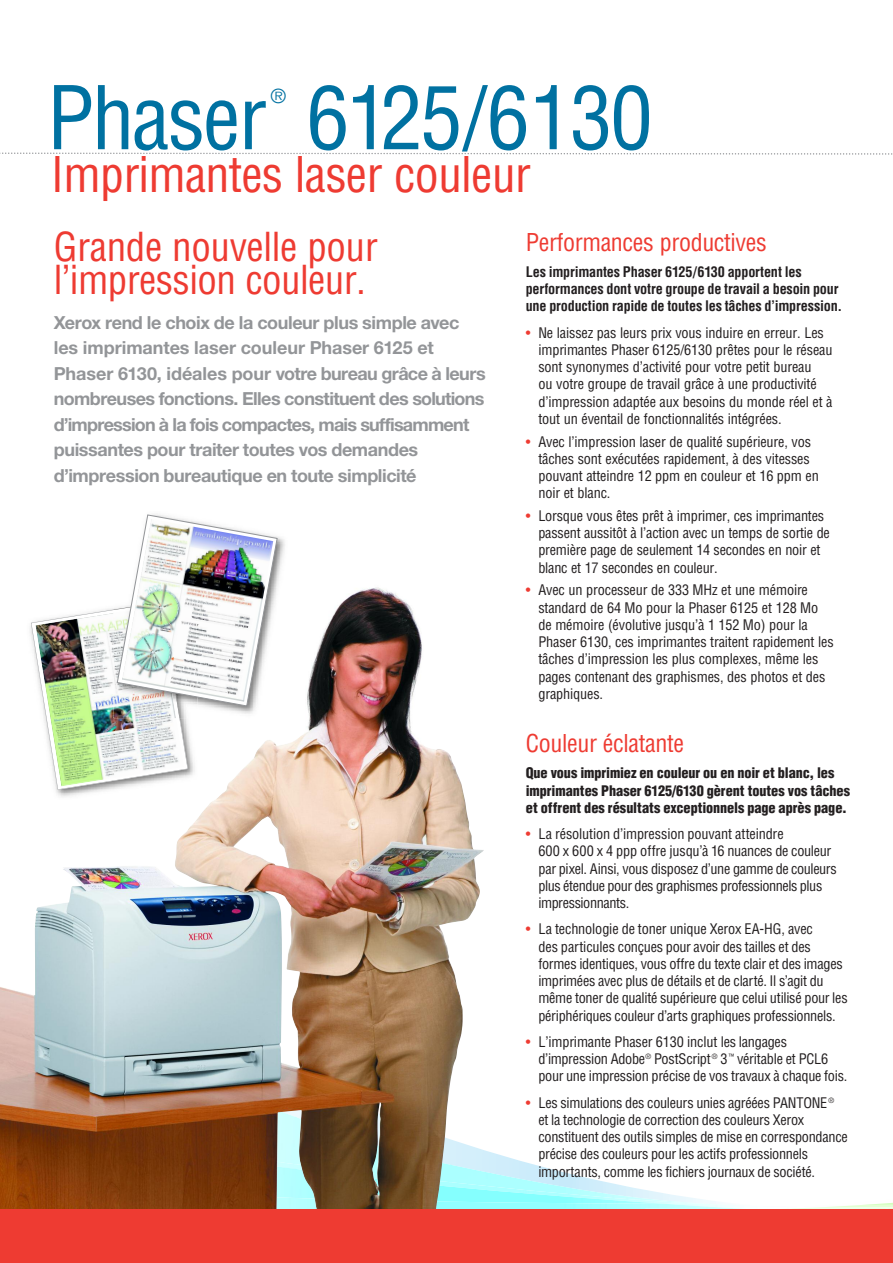
<style>
.page{position:relative;width:893px;height:1263px;background:#fff}
.page>*{position:absolute;margin:0;border:0;box-sizing:border-box;transform-origin:0 0}
.t1{font:condensed 85.5px "Helvetica";letter-spacing:-.03em;color:#0071a1}
.t2{font:condensed 48px "Helvetica";letter-spacing:-.015em;color:#ee3b32}
.t3{font:condensed 39px/33px "Helvetica";letter-spacing:-.015em;color:#ee3b32}
.t4{font:condensed 24px "Helvetica";letter-spacing:-.015em;color:#ee3b32}
.t5{font:condensed 18.9px "Helvetica";color:#0071a1}
.t6{font:700 18px/25.5px "Helvetica Neue";letter-spacing:-.035em;color:#939598}
.t7{font:condensed 14.25px/17.2px "Helvetica";letter-spacing:-.01em;color:#231f20}
.t8{font:900 condensed 14.25px/17.2px "Helvetica";color:#231f20}
.t9{font:700 condensed 14.25px/17.2px "Helvetica";color:#231f20}
.s1{color:#ee3b32}
</style>
<div class="page">
<svg style="left:90px;top:995px;width:438px;height:168px"></svg>
<img style="left:0;top:995px;width:90px;height:113px">
<img style="left:89px;top:1026px;width:104px;height:87px">
<img style="left:192px;top:1074px;width:105px;height:57px">
<img style="left:296px;top:1116px;width:156px;height:47px">
<img style="left:10px;top:1096px;width:107px;height:17px">
<img style="left:262px;top:1131px;width:67px;height:32px">
<img style="left:0;top:1108px;width:12px;height:96px">
<img style="left:10px;top:1113px;width:252px;height:63px">
<img style="left:261px;top:1163px;width:318px;height:13px">
<img style="left:10px;top:1176px;width:717px;height:33px">
<img style="left:610px;top:1208px;width:134px;height:1px">
<svg style="left:0;top:152px;width:893px;height:3px"></svg>
<img style="left:277px;top:536px;width:8px;height:46px">
<img style="left:135px;top:514px;width:142px;height:68px">
<img style="left:0;top:582px;width:484px;height:413px">
<div style="left:0;top:1209px;width:892px;height:54px;background:#ee3b32"></div>
<h1 class="t1" style="left:47px;top:70px;width:221px">Phaser</h1>
<h3 class="t5" style="left:271px;top:86px;width:17px">®</h3>
<h1 class="t1" style="left:306px;top:70px;width:348px">6125/6130</h1>
<h2 class="t2" style="left:51px;top:148px;width:481px">Imprimantes laser couleur</h2>
<h3 class="t3" style="left:54px;top:231px;width:325px">Grande nouvelle pour l’impression couleur.</h3>
<p class="t6" style="left:54px;top:311px;width:433px">Xerox rend le choix de la couleur plus simple avec les imprimantes laser couleur Phaser 6125 et Phaser 6130, idéales pour votre bureau grâce à leurs nombreuses fonctions. Elles constituent des solutions d’impression à la fois compactes, mais suffisamment puissantes pour traiter toutes vos demandes d’impression bureautique en toute simplicité</p>
<h3 class="t4" style="left:526px;top:228px;width:242px">Performances productives</h3>
<p class="t9" style="left:526px;top:263px;width:318px">Les imprimantes Phaser 6125/6130 apportent les performances dont votre groupe de travail a besoin pour une production rapide de toutes les tâches d’impression.</p>
<p class="t7" style="left:538px;top:324px;width:296px;text-indent:-13px"><span class="s1">•</span> Ne laissez pas leurs prix vous induire en erreur. Les imprimantes Phaser 6125/6130 prêtes pour le réseau sont synonymes d’activité pour votre petit bureau<br>ou votre groupe de travail grâce à une productivité d’impression adaptée aux besoins du monde réel et à tout un éventail de fonctionnalités intégrées.</p>
<p class="t7" style="left:538px;top:433px;width:282px;text-indent:-13px"><span class="s1">•</span> Avec l’impression laser de qualité supérieure, vos tâches sont exécutées rapidement, à des vitesses pouvant atteindre 12 ppm en couleur et 16 ppm en noir et blanc.</p>
<p class="t7" style="left:538px;top:507px;width:293px;text-indent:-13px"><span class="s1">•</span> Lorsque vous êtes prêt à imprimer, ces imprimantes passent aussitôt à l’action avec un temps de sortie de première page de seulement 14 secondes en noir et blanc et 17 secondes en couleur.</p>
<p class="t7" style="left:538px;top:582px;width:297px;text-indent:-13px"><span class="s1">•</span> Avec un processeur de 333 MHz et une mémoire standard de 64 Mo pour la Phaser 6125 et 128 Mo de mémoire (évolutive jusqu’à 1 152 Mo) pour la Phaser 6130, ces imprimantes traitent rapidement les tâches d’impression les plus complexes, même les pages contenant des graphismes, des photos et des graphiques.</p>
<h3 class="t4" style="left:526px;top:730px;width:160px">Couleur éclatante</h3>
<p class="t8" style="left:526px;top:765px;width:326px">Que vous imprimiez en couleur ou en noir et blanc, les imprimantes Phaser 6125/6130 gèrent toutes vos tâches et offrent des résultats exceptionnels page après page.</p>
<p class="t7" style="left:538px;top:826px;width:300px;text-indent:-13px"><span class="s1">•</span> La résolution d’impression pouvant atteindre<br>600 x 600 x 4 ppp offre jusqu’à 16 nuances de couleur par pixel. Ainsi, vous disposez d’une gamme de couleurs plus étendue pour des graphismes professionnels plus impressionnants.</p>
<p class="t7" style="left:538px;top:921px;width:311px;text-indent:-13px"><span class="s1">•</span> La technologie de toner unique Xerox EA-HG, avec<br>des particules conçues pour avoir des tailles et des formes identiques, vous offre du texte clair et des images imprimées avec plus de détails et de clarté. Il s’agit du même toner de qualité supérieure que celui utilisé pour les périphériques couleur d’arts graphiques professionnels.</p>
<p class="t7" style="left:538px;top:1033px;width:310px;text-indent:-13px"><span class="s1">•</span> L’imprimante Phaser 6130 inclut les langages d’impression Adobe<sup>®</sup> PostScript <sup>®</sup> 3 <sup>™</sup> véritable et PCL6 pour une impression précise de vos travaux à chaque fois.</p>
<p class="t7" style="left:538px;top:1094px;width:311px;text-indent:-13px"><span class="s1">•</span> Les simulations des couleurs unies agréées PANTONE <sup>® </sup>et la technologie de correction des couleurs Xerox constituent des outils simples de mise en correspondance précise des couleurs pour les actifs professionnels importants, comme les fichiers journaux de société.</p>
</div>
